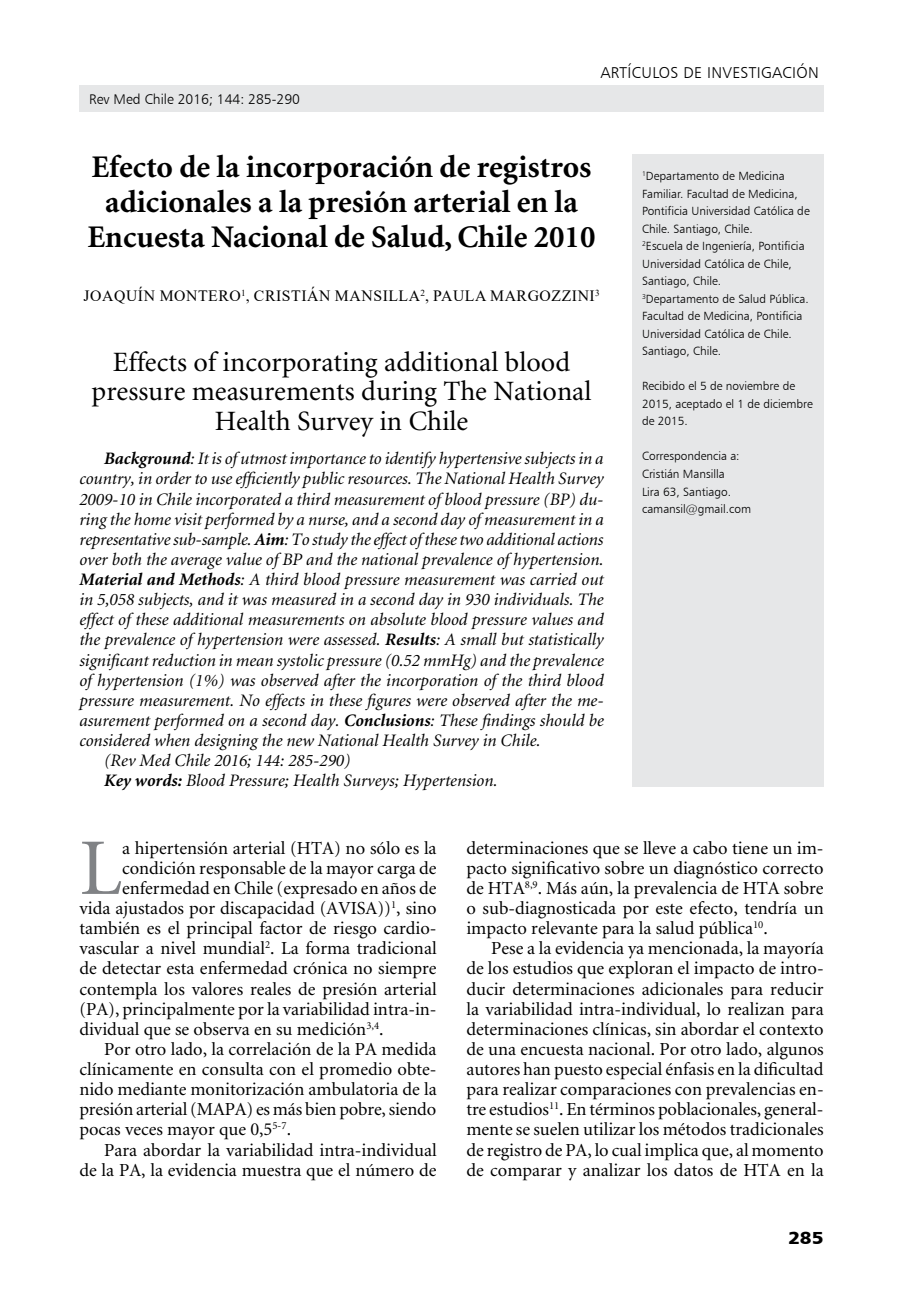
<style>
.page{position:relative;width:918px;height:1315px;background:#fff}
.page>*{position:absolute;margin:0;border:0;box-sizing:border-box;transform-origin:0 0}
.t1{font:80.33px "Minion";color:#808285}
.t2{font:700 31.5px/35px "Minion";color:#000;text-align:center}
.t3{font:28px/29.8px "Minion";color:#000;text-align:center}
.t4{font:18.38px/20.1px "Minion";color:#000;text-align:justify}
.t5{font:italic 17.5px "Minion";color:#000}
.t6{font:17.5px "Humanist 777 BT Black B";color:#000;scale:1.1 1}
.t7{font:15.75px "Times New Roman";letter-spacing:.035em;color:#000}
.t8{font:15.75px "Humanist 777 BT Light B";letter-spacing:.02em;color:#000}
.t9{font:14px "Humanist 777 BT Light B";color:#000}
.t10{font:11.9px/17.5px "Humanist 777 BT Light B";color:#000}
.s1{font-weight:700}
</style>
<div class="page">
<div style="left:79px;top:85px;width:744px;height:26px;background:#e6e7e8"></div>
<div style="left:632px;top:154px;width:191px;height:632px;background:#e6e7e8"></div>
<p class="t9" style="left:89px;top:90px;width:212px">Rev Med Chile 2016; 144: 285-290</p>
<p class="t8" style="left:600px;top:63px;width:220px">Artículos de Investi gaci ón</p>
<h2 class="t2" style="left:88px;top:151px;width:509px">Efecto de la incorporación de registros adicionales a la presión arterial en la<br>Encuesta Nacional de Salud, Chile 2010</h2>
<p class="t7" style="left:84px;top:285px;width:518px">JOAQUÍN MONTERO<sup>1</sup>, CRISTIÁN MANSILLA<sup>2</sup>, PAULA MARGOZZINI <sup>3</sup></p>
<h3 class="t3" style="left:92px;top:348px;width:501px">Effects of incorporating additional blood pressure measurements during The National<br>Health Survey in Chile</h3>
<p class="t5" style="left:104px;top:450px;width:501px"><span class="s1">Background</span>: It is of utmost importance to identify hypertensive subjects in a</p>
<p class="t5" style="left:79px;top:470px;width:526px">country, in order to use efficiently public resources. The National Health Survey</p>
<p class="t5" style="left:79px;top:490px;width:526px">2009-10 in Chile incorporated a third measurement of blood pressure (BP) du-</p>
<p class="t5" style="left:79px;top:510px;width:526px">ring the home visit performed by a nurse, and a second day of measurement in a</p>
<p class="t5" style="left:79px;top:530px;width:525px">representative sub-sample. <span class="s1">Aim</span>: To study the effect of these two additional actions</p>
<p class="t5" style="left:79px;top:551px;width:526px">over both the average value of BP and the national prevalence of hypertension.</p>
<p class="t5" style="left:79px;top:571px;width:526px"><span class="s1">Material and Methods</span>: A third blood pressure measurement was carried out</p>
<p class="t5" style="left:79px;top:591px;width:526px">in 5,058 subjects, and it was measured in a second day in 930 individuals. The</p>
<p class="t5" style="left:79px;top:611px;width:526px">effect of these additional measurements on absolute blood pressure values and</p>
<p class="t5" style="left:79px;top:631px;width:526px">the prevalence of hypertension were assessed. <span class="s1">Results</span>: A small but statistically</p>
<p class="t5" style="left:79px;top:651px;width:526px">significant reduction in mean systolic pressure (0.52 mmHg) and the prevalence</p>
<p class="t5" style="left:79px;top:671px;width:526px">of hypertension (1%) was observed after the incorporation of the third blood</p>
<p class="t5" style="left:79px;top:691px;width:526px">pressure measurement. No effects in these figures were observed after the me-</p>
<p class="t5" style="left:79px;top:712px;width:526px">asurement performed on a second day. <span class="s1">Conclusions</span>: These findings should be</p>
<p class="t5" style="left:79px;top:732px;width:463px">considered when designing the new National Health Survey in Chile.</p>
<p class="t5" style="left:104px;top:752px;width:248px">(Rev Med Chile 2016; 144: 285-290)</p>
<p class="t5" style="left:104px;top:772px;width:395px"><span class="s1">Key words:</span> Blood Pressure; Health Surveys; Hypertension.</p>
<p class="t10" style="left:642px;top:167px;width:169px"><sup>1</sup>Departamento de Medicina<br>Familiar. Facultad de Medicina,<br>Pontificia U niversidad Católica de<br>Chile. Santiago, Chile.<br><sup>2</sup>Escuela de Ingeniería, Pontificia<br>U niversidad Católica de Chile,<br>Santiago, Chile.<br><sup>3</sup>Departamento de Salud Pública.<br>Facultad de Medicina, Pontificia<br>U niversidad Católica de Chile.<br>Santiago, Chile.</p>
<p class="t10" style="left:642px;top:377px;width:172px">Recibido el 5 de noviembre de<br>2015, aceptado el 1 de diciembre de 2015.</p>
<p class="t10" style="left:642px;top:447px;width:111px">Correspondencia a:<br>Cristián Mansilla<br>Lira 63, Santiago. camansil@gmail.com</p>
<h1 class="t1" style="left:79px;top:828px;width:44px">L</h1>
<p class="t4" style="left:122px;top:838px;width:316px">a hipertensión arterial (HTA) no sólo es la</p>
<p class="t4" style="left:122px;top:858px;width:316px">condición responsable de la mayor carga de</p>
<p class="t4" style="left:122px;top:878px;width:316px">enfermedad en Chile (expresado en años de</p>
<p class="t4" style="left:79px;top:899px;width:359px">vida ajustados por discapacidad (AVISA))<sup>1</sup>, sino</p>
<p class="t4" style="left:79px;top:919px;width:359px">también es el principal factor de riesgo cardio-</p>
<p class="t4" style="left:79px;top:939px;width:359px">vascular a nivel mundial<sup>2</sup>. La forma tradicional</p>
<p class="t4" style="left:79px;top:959px;width:359px">de detectar esta enfermedad crónica no siempre</p>
<p class="t4" style="left:79px;top:979px;width:359px">contempla los valores reales de presión arterial</p>
<p class="t4" style="left:79px;top:999px;width:359px">(PA), principalmente por la variabilidad intra-in-</p>
<p class="t4" style="left:79px;top:1019px;width:306px">dividual que se observa en su medición<sup>3,4</sup>.</p>
<p class="t4" style="left:104px;top:1039px;width:334px">Por otro lado, la correlación de la PA medida</p>
<p class="t4" style="left:79px;top:1060px;width:359px">clínicamente en consulta con el promedio obte-</p>
<p class="t4" style="left:79px;top:1080px;width:359px">nido mediante monitorización ambulatoria de la</p>
<p class="t4" style="left:79px;top:1100px;width:358px">presión arterial (MAPA) es más bien pobre, siendo</p>
<p class="t4" style="left:79px;top:1120px;width:213px">pocas veces mayor que 0,5<sup>5-7</sup>.</p>
<p class="t4" style="left:104px;top:1140px;width:334px">Para abordar la variabilidad intra-individual</p>
<p class="t4" style="left:79px;top:1160px;width:359px">de la PA, la evidencia muestra que el número de</p>
<p class="t4" style="left:466px;top:838px;width:359px">determinaciones que se lleve a cabo tiene un im&shy;pacto significativo sobre un diagnóstico correcto de HTA<sup>8,9</sup>. Más aún, la prevalencia de HTA sobre o sub-diagnosticada por este efecto, tendría un impacto relevante para la salud pública<sup>10</sup>.</p>
<p class="t4" style="left:466px;top:939px;width:359px;text-indent:25px">Pese a la evidencia ya mencionada, la mayoría de los estudios que exploran el impacto de intro&shy;ducir determinaciones adicionales para reducir la variabilidad intra-individual, lo realizan para determinaciones clínicas, sin abordar el contexto de una encuesta nacional. Por otro lado, algunos autores han puesto especial énfasis en la dificultad para realizar comparaciones con prevalencias en&shy;tre estudios<sup>11</sup>. En términos poblacionales, general&shy;mente se suelen utilizar los métodos tradicionales de registro de PA, lo cual implica que, al momento de comparar y analizar los datos de HTA en la</p>
<p class="t6" style="left:788px;top:1226px;width:34px">285</p>
</div>
